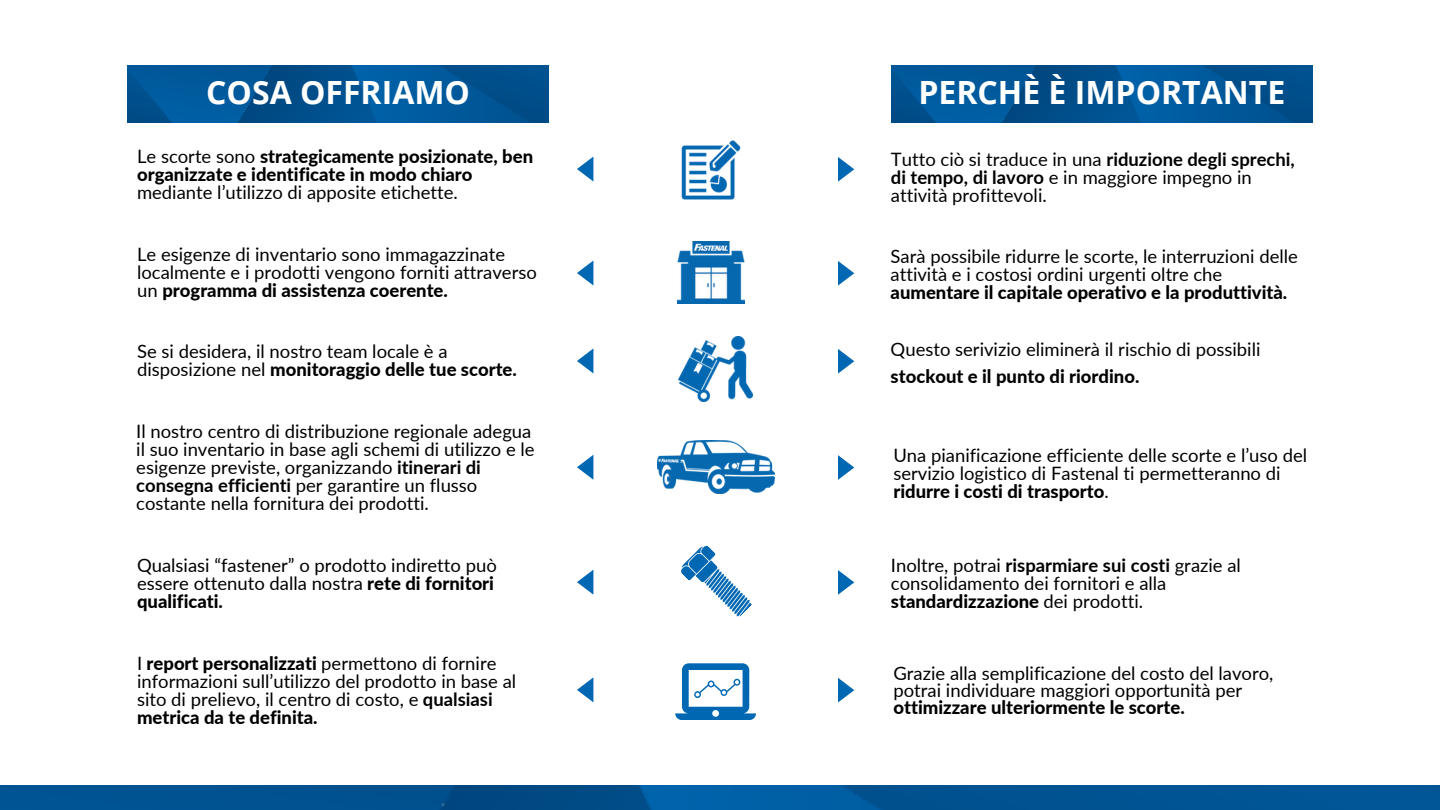
<style>
.page{position:relative;width:1440px;height:810px;background:#fff}
.page>*{position:absolute;margin:0;border:0;box-sizing:border-box;transform-origin:0 0}
.t1{font:700 32px "Open Sans";color:#fff}
.t2{font:18.5px/18px "Lato";color:#000}
.t3{font:800 18.5px/18px "Lato";color:#000}
.s1{font-weight:400}
.s2{font-weight:800}
.s3{font-weight:700}
</style>
<div class="page">
<img style="left:678px;top:337px;width:75px;height:65px">
<img style="left:678px;top:242px;width:67px;height:62px">
<img style="left:681px;top:140px;width:60px;height:60px">
<img style="left:657px;top:441px;width:117px;height:53px">
<svg style="left:675px;top:663px;width:81px;height:57px"></svg>
<svg style="left:681px;top:546px;width:71px;height:71px"></svg>
<img style="left:0;top:786px;width:1440px;height:24px">
<img style="left:128px;top:66px;width:421px;height:57px">
<img style="left:892px;top:66px;width:420px;height:57px">
<svg style="left:577px;top:157px;width:16px;height:24px"></svg>
<svg style="left:577px;top:261px;width:16px;height:24px"></svg>
<svg style="left:577px;top:349px;width:16px;height:24px"></svg>
<svg style="left:577px;top:455px;width:16px;height:25px"></svg>
<svg style="left:577px;top:570px;width:16px;height:25px"></svg>
<svg style="left:577px;top:678px;width:16px;height:24px"></svg>
<svg style="left:838px;top:157px;width:16px;height:25px"></svg>
<svg style="left:838px;top:261px;width:16px;height:25px"></svg>
<svg style="left:838px;top:349px;width:16px;height:25px"></svg>
<svg style="left:838px;top:455px;width:16px;height:25px"></svg>
<svg style="left:838px;top:570px;width:16px;height:25px"></svg>
<svg style="left:838px;top:678px;width:16px;height:25px"></svg>
<h1 class="t1" style="left:206px;top:70px;width:265px">COSA OFFRIAMO</h1>
<h1 class="t1" style="left:918px;top:70px;width:368px">PERCHÈ È IMPORTANTE</h1>
<p class="t3" style="left:137px;top:147px;width:398px"><span class="s1">Le scorte sono</span> strategicamente posizionate, ben organizzate e identificate in modo chiaro</p>
<p class="t2" style="left:137px;top:183px;width:322px">mediante l’utilizzo di apposite etichette.</p>
<p class="t2" style="left:137px;top:244px;width:401px">Le esigenze di inventario sono immagazzinate localmente e i prodotti vengono forniti attraverso un <span class="s2">programma di assistenza coerente.</span></p>
<p class="t2" style="left:137px;top:342px;width:381px">Se si desidera, il nostro team locale è a disposizione nel <span class="s2">monitoraggio delle tue scorte.</span></p>
<p class="t2" style="left:136px;top:421px;width:400px">Il nostro centro di distribuzione regionale adegua il suo inventario in base agli schemi di utilizzo e le esigenze previste, organizzando <span class="s3">itinerari di consegna efficienti</span> per garantire un flusso costante nella fornitura dei prodotti.</p>
<p class="t2" style="left:137px;top:556px;width:361px">Qualsiasi “fastener” o prodotto indiretto può essere ottenuto dalla nostra <span class="s2">rete di fornitori qualificati.</span></p>
<p class="t2" style="left:137px;top:654px;width:381px">I <span class="s2">report personalizzati</span> permettono di fornire informazioni sull’utilizzo del prodotto in base al sito di prelievo, il centro di costo, e <span class="s3">qualsiasi </span><span class="s2">metrica da te definita.</span></p>
<p class="t2" style="left:891px;top:150px;width:406px">Tutto ciò si traduce in una <span class="s3">riduzione degli sprechi, di tempo, di lavoro</span> e in maggiore impegno in attività profittevoli.</p>
<p class="t2" style="left:891px;top:247px;width:409px">Sarà possibile ridurre le scorte, le interruzioni delle attività e i costosi ordini urgenti oltre che</p>
<p class="t3" style="left:891px;top:283px;width:398px">aumentare il capitale operativo e la produttività.</p>
<p class="t2" style="left:891px;top:340px;width:371px">Questo serivizio eliminerà il rischio di possibili</p>
<p class="t3" style="left:891px;top:367px;width:250px">stockout e il punto di riordino.</p>
<p class="t2" style="left:893px;top:446px;width:415px">Una pianificazione efficiente delle scorte e l’uso del servizio logistico di Fastenal ti permetteranno di <span class="s2">ridurre i costi di trasporto</span>.</p>
<p class="t2" style="left:891px;top:556px;width:352px">Inoltre, potrai <span class="s3">risparmiare sui costi</span> grazie al consolidamento dei fornitori e alla <span class="s2">standardizzazione</span> dei prodotti.</p>
<p class="t2" style="left:893px;top:664px;width:382px;line-height:17.2px">Grazie alla semplificazione del costo del lavoro, potrai individuare maggiori opportunità per</p>
<p class="t3" style="left:893px;top:698px;width:293px">ottimizzare ulteriormente le scorte.</p>
</div>
